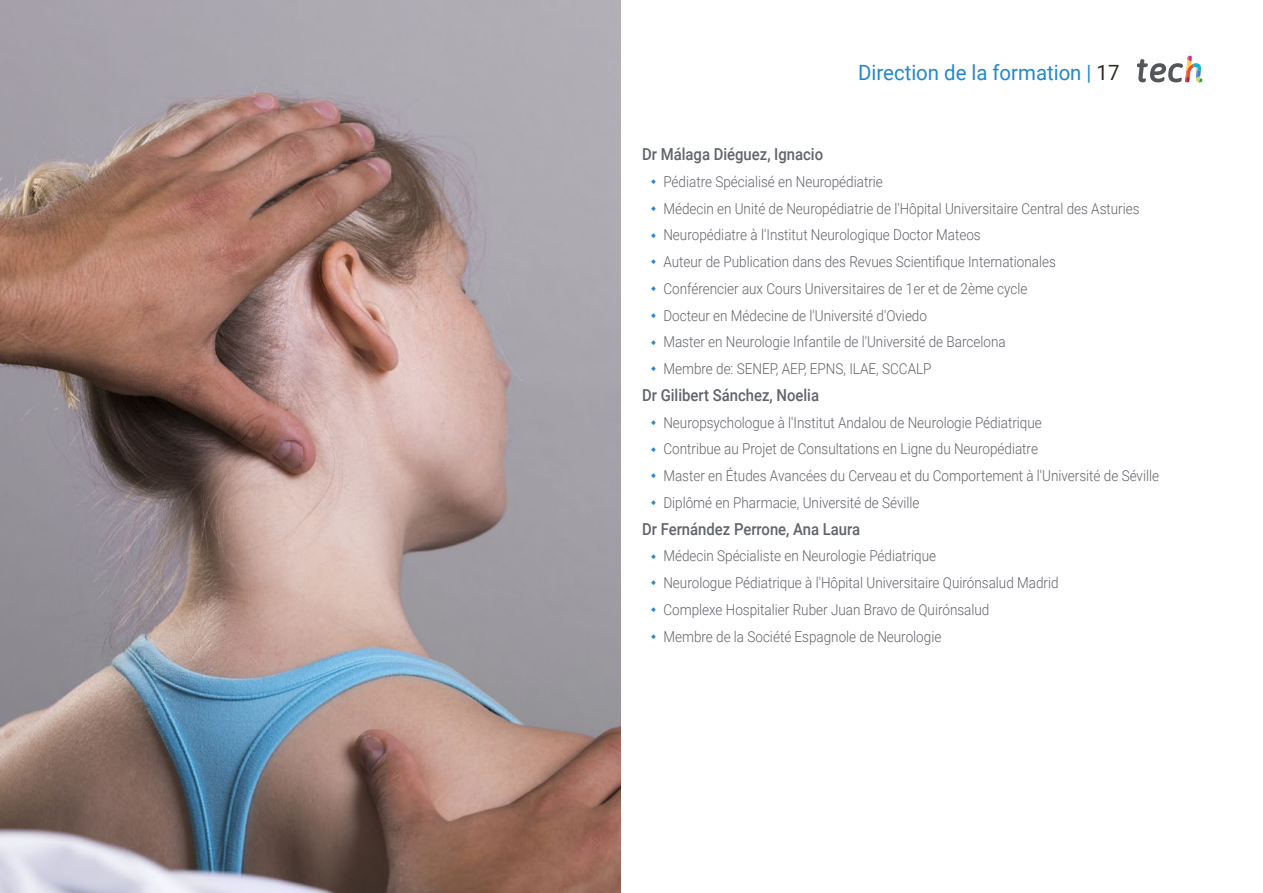
<style>
.page{position:relative;width:1263px;height:893px;background:#fff}
.page>*{position:absolute;margin:0;border:0;box-sizing:border-box;transform-origin:0 0}
.t1{font:21px "Roboto";color:#2488c9}
.t2{font:500 16.5px "Roboto";color:#61646a;scale:.9 1}
.t3{font:300 15px/26.7px "Roboto";color:#61646a;scale:.9 1}
.s1{color:#312e20}
</style>
<div class="page">
<svg style="left:1137px;top:56px;width:65px;height:27px"></svg>
<img style="left:0;top:0;width:621px;height:893px">
<h1 class="t1" style="left:858px;top:57px;width:263px">Direction de la formation | <span class="s1">17</span></h1>
<p class="t2" style="left:642px;top:143px;width:203px">Dr Málaga Diéguez, Ignacio</p>
<p class="t3" style="left:663px;top:168px;width:531px">Pédiatre Spécialisé en Neuropédiatrie<br>Médecin en Unité de Neuropédiatrie de l'Hôpital Universitaire Central des Asturies Neuropédiatre à l'Institut Neurologique Doctor Mateos<br>Auteur de Publication dans des Revues Scientifique Internationales<br>Conférencier aux Cours Universitaires de 1er et de 2ème cycle<br>Docteur en Médecine de l'Université d'Oviedo<br>Master en Neurologie Infantile de l'Université de Barcelona<br>Membre de: SENEP, AEP, EPNS, ILAE, SCCALP</p>
<p class="t2" style="left:642px;top:383px;width:198px">Dr Gilibert Sánchez, Noelia</p>
<p class="t3" style="left:663px;top:408px;width:552px">Neuropsychologue à l'Institut Andalou de Neurologie Pédiatrique<br>Contribue au Projet de Consultations en Ligne du Neuropédiatre<br>Master en Études Avancées du Cerveau et du Comportement à l'Université de Séville Diplômé en Pharmacie, Université de Séville</p>
<p class="t2" style="left:642px;top:517px;width:244px">Dr Fernández Perrone, Ana Laura</p>
<p class="t3" style="left:663px;top:542px;width:441px">Médecin Spécialiste en Neurologie Pédiatrique<br>Neurologue Pédiatrique à l'Hôpital Universitaire Quirónsalud Madrid Complexe Hospitalier Ruber Juan Bravo de Quirónsalud<br>Membre de la Société Espagnole de Neurologie</p>
</div>
